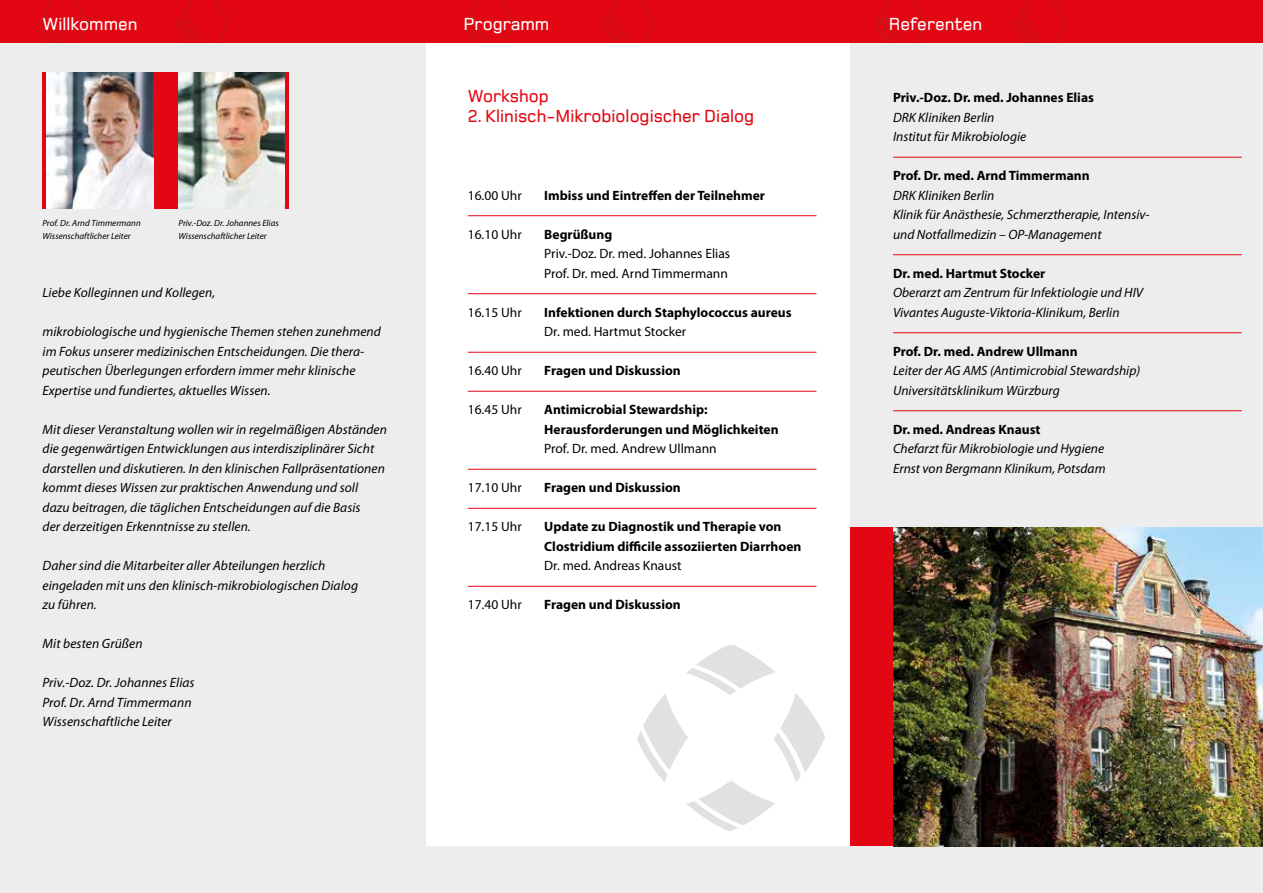
<style>
.page{position:relative;width:1263px;height:893px;background:#fff}
.page>*{position:absolute;margin:0;border:0;box-sizing:border-box;transform-origin:0 0}
.t1{font:500 18px "Foundry Monoline";color:#e30613}
.t2{font:500 18px "Foundry Monoline";color:#fff}
.t3{font:italic 13.5px/19.5px "Myriad Pro";letter-spacing:.005em;color:#000}
.t4{font:700 13.5px/19.5px "Myriad Pro";color:#000}
.t5{font:13.5px/19.5px "Myriad Pro";color:#000}
.t6{font:italic 9px/13.5px "Myriad Pro";color:#000}
</style>
<div class="page">
<div style="left:850px;top:43px;width:413px;height:850px;background:#ededed"></div>
<svg style="left:637px;top:645px;width:188px;height:185px"></svg>
<div style="left:0;top:43px;width:425px;height:850px;background:#ededed"></div>
<div style="left:0;top:0;width:1263px;height:43px;background:#e30613"></div>
<svg style="left:38px;top:0;width:52px;height:43px"></svg>
<svg style="left:176px;top:0;width:53px;height:43px"></svg>
<svg style="left:463px;top:0;width:52px;height:43px"></svg>
<svg style="left:602px;top:0;width:52px;height:43px"></svg>
<svg style="left:876px;top:0;width:52px;height:43px"></svg>
<svg style="left:1014px;top:0;width:53px;height:43px"></svg>
<hr style="left:893px;top:157px;width:349px;height:1px;background:#e30613">
<hr style="left:893px;top:254px;width:349px;height:1px;background:#e30613">
<hr style="left:893px;top:332px;width:349px;height:1px;background:#e30613">
<hr style="left:893px;top:410px;width:349px;height:1px;background:#e30613">
<hr style="left:468px;top:215px;width:348px;height:1px;background:#e30613">
<hr style="left:468px;top:293px;width:348px;height:1px;background:#e30613">
<hr style="left:468px;top:352px;width:348px;height:1px;background:#e30613">
<hr style="left:468px;top:391px;width:348px;height:1px;background:#e30613">
<hr style="left:468px;top:469px;width:348px;height:1px;background:#e30613">
<hr style="left:468px;top:508px;width:348px;height:1px;background:#e30613">
<hr style="left:468px;top:586px;width:348px;height:1px;background:#e30613">
<svg style="left:43px;top:72px;width:114px;height:136px"></svg>
<img style="left:47px;top:72px;width:106px;height:136px">
<div style="left:157px;top:72px;width:132px;height:136px;background:#e30613"></div>
<img style="left:179px;top:72px;width:106px;height:136px">
<div style="left:0;top:846px;width:1263px;height:47px;background:#ededed"></div>
<div style="left:850px;top:527px;width:413px;height:319px;background:#e30613"></div>
<img style="left:893px;top:527px;width:370px;height:319px">
<h1 class="t2" style="left:43px;top:14px;width:97px">Willkommen</h1>
<h1 class="t2" style="left:463px;top:14px;width:87px">Programm</h1>
<h1 class="t2" style="left:889px;top:14px;width:95px">Referenten</h1>
<p class="t6" style="left:43px;top:216px;width:100px">Prof. Dr. Arnd Timmermann<br>Wissenschaftlicher Leiter</p>
<p class="t6" style="left:179px;top:216px;width:102px">Priv.-Doz. Dr. Johannes Elias<br>Wissenschaftlicher Leiter</p>
<p class="t3" style="left:43px;top:283px;width:174px">Liebe Kolleginnen und Kollegen,</p>
<p class="t3" style="left:43px;top:322px;width:340px">mikrobiologische und hygienische Themen stehen zunehmend im Fokus unserer medizinischen Entscheidungen. Die thera&shy;peutischen Überlegungen erfordern immer mehr klinische Expertise und fundiertes, aktuelles Wissen.</p>
<p class="t3" style="left:43px;top:419px;width:346px">Mit dieser Veranstaltung wollen wir in regelmäßigen Abständen die gegenwärtigen Entwicklungen aus interdisziplinärer Sicht darstellen und diskutieren. In den klinischen Fallpräsentationen kommt dieses Wissen zur praktischen Anwendung und soll dazu beitragen, die täglichen Entscheidungen auf die Basis<br>der derzeitigen Erkenntnisse zu stellen.</p>
<p class="t3" style="left:43px;top:555px;width:317px">Daher sind die Mitarbeiter aller Abteilungen herzlich eingeladen mit uns den klinisch-mikrobiologischen Dialog zu führen.</p>
<p class="t3" style="left:43px;top:633px;width:102px">Mit besten Grüßen</p>
<p class="t3" style="left:43px;top:672px;width:154px">Priv.-Doz. Dr. Johannes Elias<br>Prof. Dr. Arnd Timmermann<br>Wissenschaftliche Leiter</p>
<h1 class="t1" style="left:468px;top:87px;width:83px">Workshop</h1>
<h1 class="t1" style="left:468px;top:106px;width:288px">2. Klinisch-Mikrobiologischer Dialog</h1>
<p class="t5" style="left:468px;top:185px;width:55px">16.00 Uhr</p>
<p class="t4" style="left:544px;top:185px;width:222px">Imbiss und Eintreffen der Teilnehmer</p>
<p class="t5" style="left:468px;top:224px;width:55px">16.10 Uhr</p>
<p class="t4" style="left:544px;top:224px;width:69px">Begrüßung</p>
<p class="t5" style="left:544px;top:244px;width:188px">Priv.-Doz. Dr. med. Johannes Elias<br>Prof. Dr. med. Arnd Timmermann</p>
<p class="t5" style="left:468px;top:302px;width:55px">16.15 Uhr</p>
<p class="t4" style="left:544px;top:302px;width:249px">Infektionen durch Staphylococcus aureus</p>
<p class="t5" style="left:544px;top:322px;width:144px">Dr. med. Hartmut Stocker</p>
<p class="t5" style="left:468px;top:361px;width:55px">16.40 Uhr</p>
<p class="t4" style="left:544px;top:360px;width:138px">Fragen und Diskussion</p>
<p class="t5" style="left:468px;top:400px;width:55px">16.45 Uhr</p>
<p class="t4" style="left:544px;top:399px;width:236px">Antimicrobial Stewardship:<br>Herausforderungen und Möglichkeiten</p>
<p class="t5" style="left:544px;top:439px;width:174px">Prof. Dr. med. Andrew Ullmann</p>
<p class="t5" style="left:468px;top:478px;width:55px">17.10 Uhr</p>
<p class="t4" style="left:544px;top:477px;width:138px">Fragen und Diskussion</p>
<p class="t5" style="left:468px;top:517px;width:55px">17.15 Uhr</p>
<p class="t4" style="left:544px;top:516px;width:259px">Update zu Diagnostik und Therapie von<br>Clostridium difficile assoziierten Diarrhoen</p>
<p class="t5" style="left:544px;top:556px;width:139px">Dr. med. Andreas Knaust</p>
<p class="t5" style="left:468px;top:595px;width:55px">17.40 Uhr</p>
<p class="t4" style="left:544px;top:594px;width:138px">Fragen und Diskussion</p>
<p class="t4" style="left:893px;top:87px;width:202px">Priv.-Doz. Dr. med. Johannes Elias</p>
<p class="t3" style="left:893px;top:107px;width:135px">DRK Kliniken Berlin<br>Institut für Mikrobiologie</p>
<p class="t4" style="left:893px;top:165px;width:198px">Prof. Dr. med. Arnd Timmermann</p>
<p class="t3" style="left:893px;top:185px;width:258px">DRK Kliniken Berlin<br>Klinik für Anästhesie, Schmerztherapie, Intensiv&shy;und Notfallmedizin – OP-Management</p>
<p class="t4" style="left:893px;top:263px;width:154px">Dr. med. Hartmut Stocker</p>
<p class="t3" style="left:893px;top:283px;width:252px">Oberarzt am Zentrum für Infektiologie und HIV<br>Vivantes Auguste-Viktoria-Klinikum, Berlin</p>
<p class="t4" style="left:893px;top:341px;width:186px">Prof. Dr. med. Andrew Ullmann</p>
<p class="t3" style="left:893px;top:361px;width:249px">Leiter der AG AMS (Antimicrobial Stewardship)<br>Universitätsklinikum Würzburg</p>
<p class="t4" style="left:893px;top:419px;width:149px">Dr. med. Andreas Knaust</p>
<p class="t3" style="left:893px;top:439px;width:214px">Chefarzt für Mikrobiologie und Hygiene<br>Ernst von Bergmann Klinikum, Potsdam</p>
</div>
